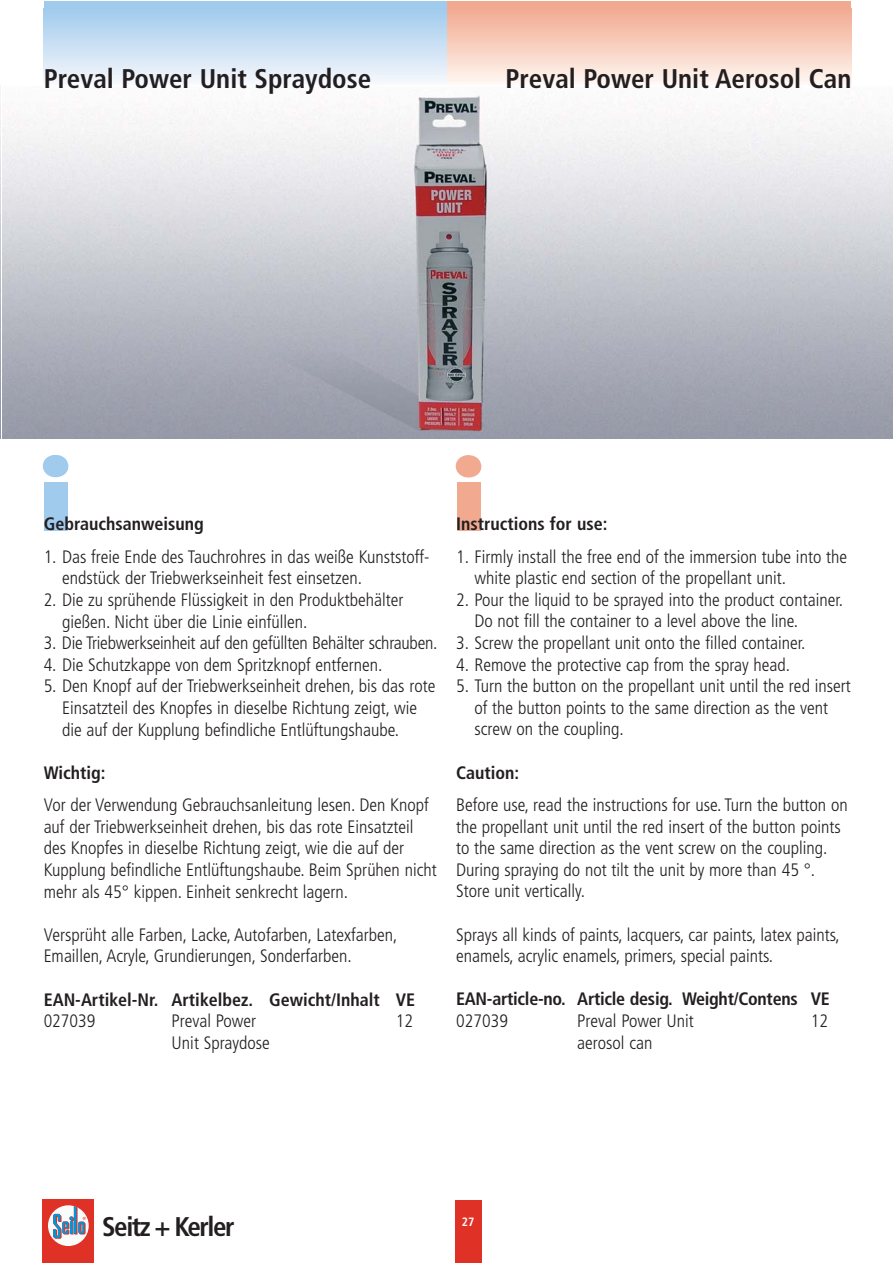
<style>
.page{position:relative;width:893px;height:1263px;background:#fff}
.page>*{position:absolute;margin:0;border:0;box-sizing:border-box;transform-origin:0 0}
.t1{font:700 condensed 27px "Frutiger";color:#231f20}
.t2{font:700 condensed 27px "Frutiger";letter-spacing:-.055em;color:#231f20}
.t3{font:300 condensed 18px/21.6px "Frutiger";color:#231f20}
.t4{font:700 condensed 18px "Frutiger";color:#231f20}
.t5{font:700 condensed 12px "Frutiger";color:#fff}
</style>
<div class="page">
<div style="left:43px;top:1200px;width:51px;height:63px;background:#e03127"></div>
<div style="left:48px;top:1205px;width:41px;height:41px;background:#fafbfb;border-radius:50%"></div>
<svg style="left:53px;top:1206px;width:33px;height:33px"></svg>
<img style="left:0;top:86px;width:893px;height:353px">
<div style="left:455px;top:1200px;width:26px;height:63px;background:#e03127"></div>
<div style="left:44px;top:1px;width:424px;height:72px;background:#a0cbed"></div>
<div style="left:447px;top:1px;width:404px;height:72px;background:#f1a990"></div>
<div style="left:44px;top:8px;width:424px;height:79px;background:linear-gradient(to bottom,#a0caec,#fafafd)"></div>
<div style="left:447px;top:7px;width:404px;height:80px;background:linear-gradient(to bottom,#f1a88d,#fff9f5)"></div>
<div style="left:44px;top:482px;width:24px;height:48px;background:#a0cbed"></div>
<svg style="left:43px;top:456px;width:25px;height:21px"></svg>
<div style="left:457px;top:482px;width:24px;height:48px;background:#f1a990"></div>
<svg style="left:456px;top:455px;width:25px;height:22px"></svg>
<h1 class="t1" style="left:44px;top:68px;width:329px">Preval Power Unit Spraydose</h1>
<h1 class="t1" style="left:506px;top:68px;width:347px">Preval Power Unit Aerosol Can</h1>
<p class="t4" style="left:44px;top:517px;width:162px">Gebrauchsanweisung</p>
<p class="t3" style="left:62px;top:547px;width:369px;text-indent:-18px">1. Das freie Ende des Tauchrohres in das weiße Kunststoff&shy;endstück der Triebwerkseinheit fest einsetzen.</p>
<p class="t3" style="left:62px;top:590px;width:343px;text-indent:-18px">2. Die zu sprühende Flüssigkeit in den Produktbehälter gießen. Nicht über die Linie einfüllen.</p>
<p class="t3" style="left:44px;top:634px;width:395px">3. Die Triebwerkseinheit auf den gefüllten Behälter schrauben.</p>
<p class="t3" style="left:44px;top:655px;width:340px">4. Die Schutzkappe von dem Spritzknopf entfernen.</p>
<p class="t3" style="left:62px;top:677px;width:375px;text-indent:-18px">5. Den Knopf auf der Triebwerkseinheit drehen, bis das rote<br>Einsatzteil des Knopfes in dieselbe Richtung zeigt, wie die auf der Kupplung befindliche Entlüftungshaube.</p>
<p class="t4" style="left:44px;top:765px;width:63px">Wichtig:</p>
<p class="t3" style="left:44px;top:796px;width:395px">Vor der Verwendung Gebrauchsanleitung lesen. Den Knopf auf der Triebwerkseinheit drehen, bis das rote Einsatzteil des Knopfes in dieselbe Richtung zeigt, wie die auf der Kupplung befindliche Entlüftungshaube. Beim Sprühen nicht mehr als 45° kippen. Einheit senkrecht lagern.</p>
<p class="t3" style="left:44px;top:925px;width:355px">Versprüht alle Farben, Lacke, Autofarben, Latexfarben,<br>Emaillen, Acryle, Grundierungen, Sonderfarben.</p>
<p class="t4" style="left:44px;top:992px;width:373px">EAN-Artikel-Nr. Artikelbez. Gewicht/Inhalt VE</p>
<p class="t3" style="left:44px;top:1012px;width:53px">027039</p>
<p class="t3" style="left:172px;top:1012px;width:86px">Preval Power</p>
<p class="t3" style="left:396px;top:1012px;width:19px">12</p>
<p class="t3" style="left:172px;top:1033px;width:100px">Unit Spraydose</p>
<p class="t4" style="left:456px;top:517px;width:153px">Instructions for use:</p>
<p class="t3" style="left:474px;top:547px;width:374px;text-indent:-18px">1. Firmly install the free end of the immersion tube into the white plastic end section of the propellant unit.</p>
<p class="t3" style="left:474px;top:590px;width:370px;text-indent:-18px">2. Pour the liquid to be sprayed into the product container.<br>Do not fill the container to a level above the line.</p>
<p class="t3" style="left:456px;top:633px;width:351px">3. Screw the propellant unit onto the filled container.</p>
<p class="t3" style="left:456px;top:655px;width:335px">4. Remove the protective cap from the spray head.</p>
<p class="t3" style="left:474px;top:676px;width:378px;text-indent:-18px">5. Turn the button on the propellant unit until the red insert of the button points to the same direction as the vent screw on the coupling.</p>
<p class="t4" style="left:456px;top:765px;width:65px">Caution:</p>
<p class="t3" style="left:456px;top:795px;width:393px">Before use, read the instructions for use. Turn the button on the propellant unit until the red insert of the button points to the same direction as the vent screw on the coupling.<br>During spraying do not tilt the unit by more than 45 °.<br>Store unit vertically.</p>
<p class="t3" style="left:456px;top:925px;width:385px">Sprays all kinds of paints, lacquers, car paints, latex paints, enamels, acrylic enamels, primers, special paints.</p>
<p class="t4" style="left:456px;top:992px;width:375px">EAN-article-no. Article desig. Weight/Contens VE</p>
<p class="t3" style="left:456px;top:1011px;width:53px">027039</p>
<p class="t3" style="left:577px;top:1011px;width:118px">Preval Power Unit</p>
<p class="t3" style="left:811px;top:1011px;width:19px">12</p>
<p class="t3" style="left:577px;top:1033px;width:77px">aerosol can</p>
<h1 class="t2" style="left:102px;top:1216px;width:134px">Seitz + Kerler</h1>
<p class="t5" style="left:462px;top:1216px;width:14px">27</p>
</div>
